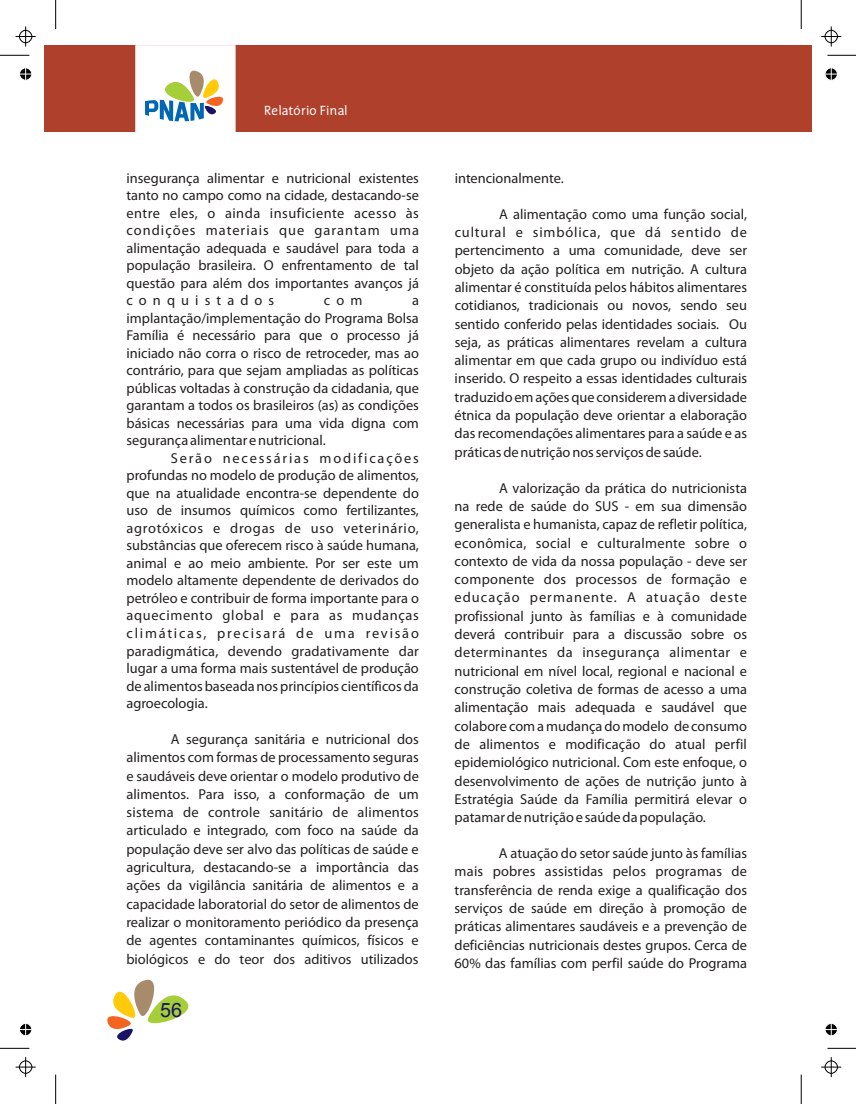
<style>
.page{position:relative;width:856px;height:1104px;background:#fff}
.page>*{position:absolute;margin:0;border:0;box-sizing:border-box;transform-origin:0 0}
.t1{font:19.75px "Arial";color:#191364}
.t2{font:14.38px/18.2px "Myriad Pro";color:#231f20;text-align:justify}
.t3{font:13.5px "Edifice Classic";color:#fff}
</style>
<div class="page">
<svg style="left:107px;top:979px;width:81px;height:61px"></svg>
<div style="left:44px;top:46px;width:767px;height:86px;background:#af402b"></div>
<svg style="left:135px;top:45px;width:101px;height:87px;background:#e2e7e1"></svg>
<svg style="left:0;top:1048px;width:29px;height:1px"></svg>
<svg style="left:55px;top:1074px;width:1px;height:29px"></svg>
<svg style="left:0;top:55px;width:29px;height:1px"></svg>
<svg style="left:55px;top:0;width:1px;height:29px"></svg>
<svg style="left:827px;top:55px;width:28px;height:1px"></svg>
<svg style="left:800px;top:0;width:1px;height:29px"></svg>
<svg style="left:827px;top:1048px;width:28px;height:1px"></svg>
<svg style="left:800px;top:1074px;width:1px;height:29px"></svg>
<svg style="left:16px;top:1057px;width:20px;height:20px"></svg>
<svg style="left:16px;top:27px;width:20px;height:20px"></svg>
<svg style="left:821px;top:27px;width:20px;height:20px"></svg>
<svg style="left:821px;top:1057px;width:20px;height:20px"></svg>
<svg style="left:19px;top:1023px;width:13px;height:13px"></svg>
<svg style="left:19px;top:67px;width:13px;height:14px"></svg>
<svg style="left:825px;top:68px;width:13px;height:13px"></svg>
<svg style="left:825px;top:1023px;width:12px;height:13px"></svg>
<p class="t3" style="left:264px;top:105px;width:85px">Relatório Final</p>
<p class="t2" style="left:126px;top:170px;width:294px;line-height:17.5px">insegurança alimentar e nutricional existentes tanto no campo como na cidade, destacando-se entre eles, o ainda insuficiente acesso às condições materiais que garantam uma alimentação adequada e saudável para toda a população brasileira. O enfrentamento de tal questão para além dos importantes avanços já conquistados</p>
<p class="t2" style="left:126px;top:293px;width:294px;line-height:17.5px;text-indent:285px">a implantação/implementação do Programa Bolsa Família é necessário para que o processo já iniciado não corra o risco de retroceder, mas ao contrário, para que sejam ampliadas as políticas públicas voltadas à construção da cidadania, que garantam a todos os brasileiros (as) as condições básicas necessárias para uma vida digna com segurança alimentar e nutricional.</p>
<p class="t2" style="left:126px;top:450px;width:294px;line-height:17.5px;text-indent:44px">Serão necessárias modificações profundas no modelo de produção de alimentos, que na atualidade encontra-se dependente do uso de insumos químicos como fertilizantes, agrotóxicos e drogas de uso veterinário, substâncias que oferecem risco à saúde humana, animal e ao meio ambiente. Por ser este um modelo altamente dependente de derivados do petróleo e contribuir de forma importante para o aquecimento global e para as mudanças climáticas, precisará de uma revisão paradigmática, devendo gradativamente dar lugar a uma forma mais sustentável de produção de alimentos baseada nos princípios científicos da agroecologia.</p>
<p class="t2" style="left:126px;top:731px;width:294px;text-indent:44px">A segurança sanitária e nutricional dos alimentos com formas de processamento seguras e saudáveis deve orientar o modelo produtivo de alimentos. Para isso, a conformação de um sistema de controle sanitário de alimentos articulado e integrado, com foco na saúde da população deve ser alvo das políticas de saúde e agricultura, destacando-se a importância das ações da vigilância sanitária de alimentos e a capacidade laboratorial do setor de alimentos de realizar o monitoramento periódico da presença de agentes contaminantes químicos, físicos e biológicos e do teor dos aditivos utilizados</p>
<p class="t2" style="left:324px;top:292px;width:40px">com</p>
<h1 class="t1" style="left:160px;top:1002px;width:23px">56</h1>
<p class="t2" style="left:454px;top:170px;width:110px">intencionalmente.</p>
<p class="t2" style="left:454px;top:206px;width:294px;text-indent:44px">A alimentação como uma função social, cultural e simbólica, que dá sentido de pertencimento a uma comunidade, deve ser objeto da ação política em nutrição. A cultura alimentar é constituída pelos hábitos alimentares cotidianos, tradicionais ou novos, sendo seu sentido conferido pelas identidades sociais. Ou seja, as práticas alimentares revelam a cultura alimentar em que cada grupo ou indivíduo está inserido. O respeito a essas identidades culturais traduzido em ações que considerem a diversidade étnica da população deve orientar a elaboração das recomendações alimentares para a saúde e as práticas de nutrição nos serviços de saúde.</p>
<p class="t2" style="left:454px;top:480px;width:294px;text-indent:44px">A valorização da prática do nutricionista na rede de saúde do SUS - em sua dimensão generalista e humanista, capaz de refletir política, econômica, social e culturalmente sobre o contexto de vida da nossa população - deve ser componente dos processos de formação e educação permanente. A atuação deste profissional junto às famílias e à comunidade deverá contribuir para a discussão sobre os determinantes da insegurança alimentar e nutricional em nível local, regional e nacional e construção coletiva de formas de acesso a uma alimentação mais adequada e saudável que colabore com a mudança do modelo de consumo de alimentos e modificação do atual perfil epidemiológico nutricional. Com este enfoque, o desenvolvimento de ações de nutrição junto à Estratégia Saúde da Família permitirá elevar o patamar de nutrição e saúde da população.</p>
<p class="t2" style="left:454px;top:845px;width:294px;text-indent:44px">A atuação do setor saúde junto às famílias mais pobres assistidas pelos programas de transferência de renda exige a qualificação dos serviços de saúde em direção à promoção de práticas alimentares saudáveis e a prevenção de deficiências nutricionais destes grupos. Cerca de 60% das famílias com perfil saúde do Programa</p>
</div>
